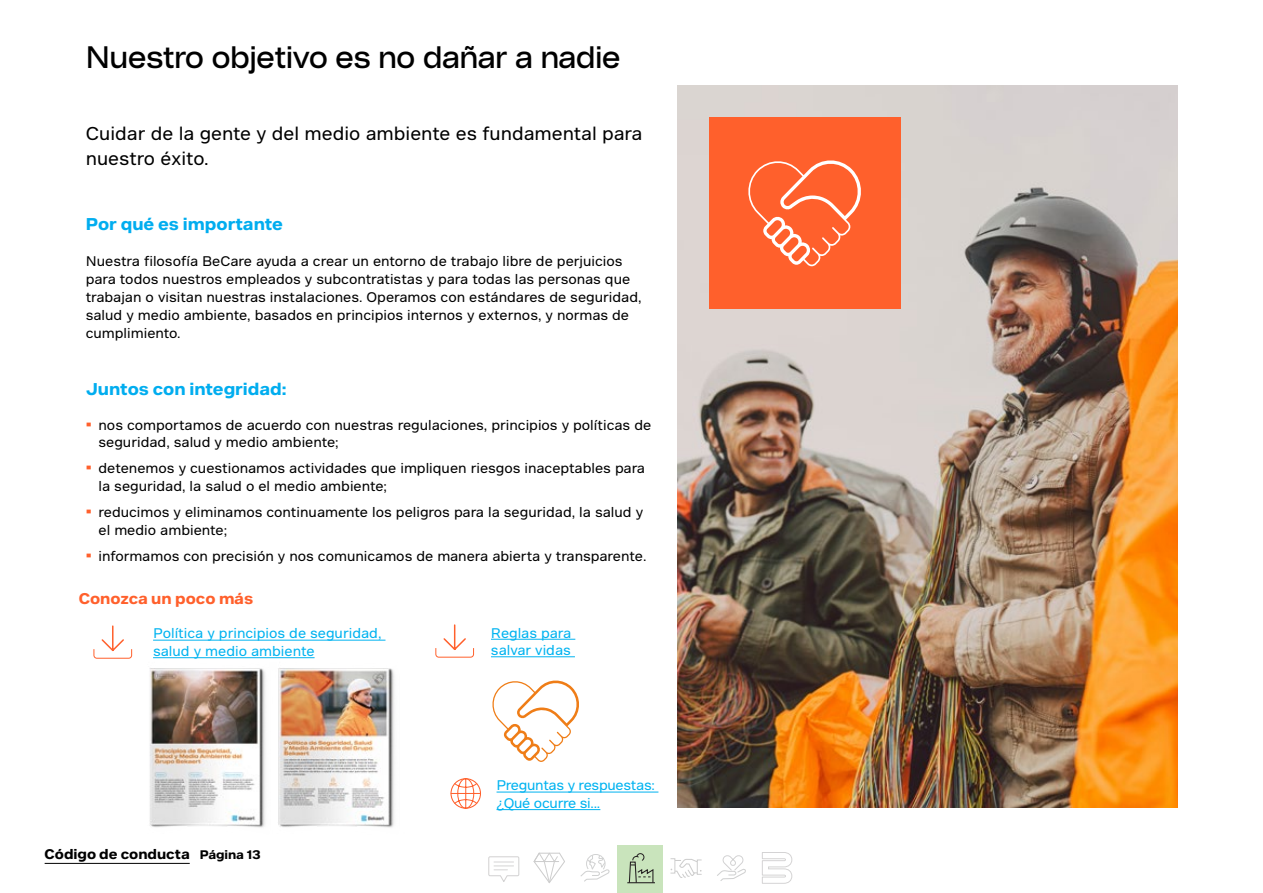
<style>
.page{position:relative;width:1263px;height:893px;background:#fff}
.page>*{position:absolute;margin:0;border:0;box-sizing:border-box;transform-origin:0 0}
.Title_X_X_-_Black_reg{font:30px "Bekaert Headline";color:#000;scale:.88 1}
.BRO_Intro_text{font:18px/25.5px "Bekaert Text";color:#000}
.Subtitle_-_Cyan_Bold_pt_11{font:700 16.5px "Bekaert Text";color:#01adef}
.BRO_Body_Bullet_niv_1{font:700 15px "Bekaert Text";color:#ff602c}
.BRO_Body_text{font:13.5px/18px "Bekaert Text";color:#000}
.BRO_url{font:13.5px/17.5px "Bekaert Text";color:#00b3f0}
.BRO_url-2{font:13.5px/17.5px "Bekaert Text";letter-spacing:-.02em;color:#00b3f0}
.t1{font:700 13.5px "Bekaert Text";color:#000}
.s1{font-weight:700;font-size:16.5px;color:#ff602c}
.s2{font-size:12px}
</style>
<div class="page">
<img style="left:677px;top:85px;width:501px;height:723px">
<div style="left:709px;top:117px;width:191px;height:192px;background:#ff602c"></div>
<svg style="left:748px;top:160px;width:113px;height:106px"></svg>
<svg style="left:93px;top:625px;width:21px;height:34px"></svg>
<hr style="left:491px;top:639px;width:84px;height:1px;background:#00b3f0">
<hr style="left:491px;top:656px;width:84px;height:1px;background:#00b3f0">
<svg style="left:435px;top:624px;width:39px;height:34px"></svg>
<img style="left:105px;top:627px;width:290px;height:236px">
<svg style="left:492px;top:680px;width:87px;height:82px"></svg>
<hr style="left:496px;top:792px;width:162px;height:1px;background:#00b3f0">
<hr style="left:496px;top:809px;width:104px;height:1px;background:#00b3f0">
<svg style="left:450px;top:778px;width:31px;height:31px"></svg>
<svg style="left:488px;top:856px;width:32px;height:26px"></svg>
<svg style="left:533px;top:852px;width:32px;height:31px"></svg>
<svg style="left:717px;top:855px;width:29px;height:26px"></svg>
<svg style="left:670px;top:858px;width:32px;height:20px"></svg>
<svg style="left:762px;top:852px;width:30px;height:32px"></svg>
<svg style="left:580px;top:854px;width:30px;height:28px"></svg>
<div style="left:618px;top:845px;width:45px;height:48px;background:#c9e4bc"></div>
<svg style="left:627px;top:853px;width:28px;height:31px"></svg>
<hr style="left:45px;top:863px;width:145px;height:1px;background:#000">
<p class="Title_X_X_-_Black_reg" style="left:86px;top:38px;width:609px">Nuestro objetivo es no dañar a nadie</p>
<p class="BRO_Intro_text" style="left:86px;top:121px;width:558px">Cuidar de la gente y del medio ambiente es fundamental para nuestro éxito.</p>
<p class="Subtitle_-_Cyan_Bold_pt_11" style="left:86px;top:213px;width:199px">Por qué es importante</p>
<p class="BRO_Body_text" style="left:86px;top:252px;width:557px">Nuestra filosofía BeCare ayuda a crear un entorno de trabajo libre de perjuicios para todos nuestros empleados y subcontratistas y para todas las personas que trabajan o visitan nuestras instalaciones. Operamos con estándares de seguridad, salud y medio ambiente, basados en principios internos y externos, y normas de cumplimiento.</p>
<p class="Subtitle_-_Cyan_Bold_pt_11" style="left:86px;top:379px;width:202px">Juntos con integridad:</p>
<p class="BRO_Body_text" style="left:99px;top:416px;width:554px;line-height:17.5px;text-indent:-13px"><span class="s1">•</span> nos comportamos de acuerdo con nuestras regulaciones, principios y políticas de seguridad, salud y medio ambiente;</p>
<p class="BRO_Body_text" style="left:99px;top:460px;width:548px;line-height:17.5px;text-indent:-13px"><span class="s1">•</span> detenemos y cuestionamos actividades que impliquen riesgos inaceptables para la seguridad, la salud o el medio ambiente;</p>
<p class="BRO_Body_text" style="left:99px;top:503px;width:546px;line-height:17.5px;text-indent:-13px"><span class="s1">•</span> reducimos y eliminamos continuamente los peligros para la seguridad, la salud y el medio ambiente;</p>
<p class="BRO_Body_text" style="left:86px;top:547px;width:562px"><span class="s1">•</span> informamos con precisión y nos comunicamos de manera abierta y transparente.</p>
<p class="BRO_Body_Bullet_niv_1" style="left:79px;top:589px;width:176px">Conozca un poco más</p>
<p class="BRO_url" style="left:153px;top:625px;width:230px">Política y principios de seguridad, salud y medio ambiente</p>
<p class="t1" style="left:45px;top:845px;width:218px">Código de conducta <span class="s2">Página 13</span></p>
<p class="BRO_url" style="left:491px;top:624px;width:82px">Reglas para salvar vidas</p>
<p class="BRO_url-2" style="left:496px;top:777px;width:160px">Preguntas y respuestas: ¿Qué ocurre si...</p>
</div>
